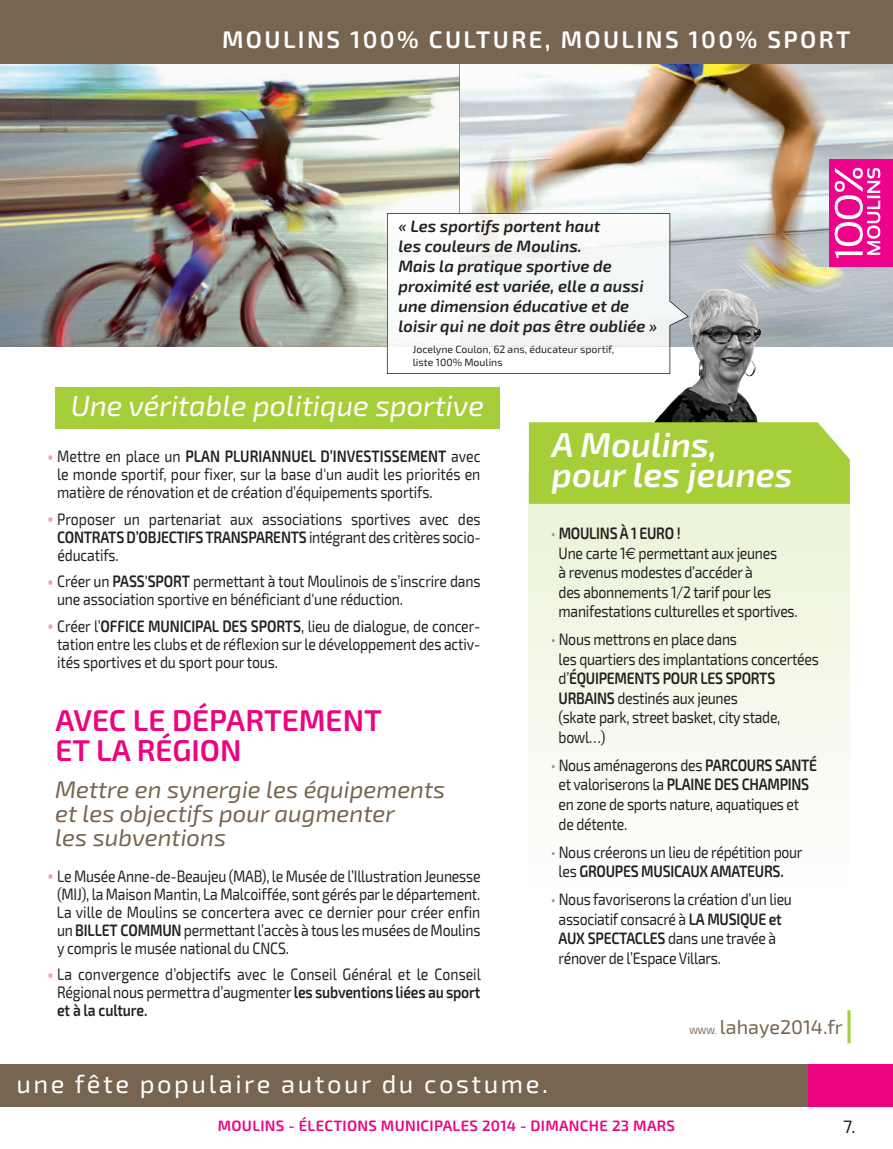
<style>
.page{position:relative;width:893px;height:1149px;background:#fff}
.page>*{position:absolute;margin:0;border:0;box-sizing:border-box;transform-origin:0 0}
.t1{font:italic 600 34.5px/30px "Exo 2";color:#fff}
.t2{font:600 30px/30px "Exo 2";color:#ed0280}
.t3{font:italic 29.1px "Exo 2";color:#fff}
.t4{font:25.5px "Exo 2";letter-spacing:.1em;color:#fff}
.t5{font:italic 24px/24px "Exo 2";color:#786551}
.t6{font:600 24px "Exo 2";letter-spacing:.1em;color:#fff}
.t7{font:19.8px "Exo 2";color:#786551}
.t8{font:18px "Exo 2";color:#231f20}
.t9{font:16.5px/19.5px "Exo 2";letter-spacing:-.02em;color:#231f20;scale:.85 1}
.t10{font:italic 600 16.5px/19.8px "Exo 2";color:#231f20}
.t11{font:600 15px "Exo 2";letter-spacing:.02em;color:#ed0280}
.t12{font:10.5px/12.6px "Exo 2";color:#231f20}
.s1{color:#939598}
.s2{font-weight:600}
.s3{font-family:"Euro Sans"}
.s4{font-size:24px;color:#f499b9}
.s5{font-size:9px}
</style>
<div class="page">
<div style="left:0;top:1063px;width:893px;height:43px;background:#786551"></div>
<div style="left:808px;top:1063px;width:85px;height:43px;background:#ed0280"></div>
<img style="left:459px;top:64px;width:434px;height:282px">
<img style="left:0;top:64px;width:459px;height:282px">
<div style="left:0;top:0;width:893px;height:64px;background:#786551"></div>
<div style="left:829px;top:159px;width:64px;height:107px;background:#ed028c"></div>
<svg style="left:835px;top:168px;width:45px;height:90px"></svg>
<img style="left:654px;top:288px;width:119px;height:134px">
<svg style="left:387px;top:213px;width:302px;height:161px"></svg>
<div style="left:55px;top:387px;width:445px;height:41px;background:#a6ce39"></div>
<div style="left:529px;top:472px;width:321px;height:419px;background:linear-gradient(to bottom,#eaf3d4,#fefefe)"></div>
<div style="left:529px;top:422px;width:321px;height:81px;background:#a6ce39"></div>
<hr style="left:847px;top:1009px;width:3px;height:33px;background:#a6ce39">
<h3 class="t6" style="left:222px;top:26px;width:630px">MOULINS 100% CULTURE, MOULINS 100% SPORT</h3>
<p class="t10" style="left:399px;top:217px;width:260px">« Les sportifs portent haut<br>les couleurs de Moulins.<br>Mais la pratique sportive de proximité est variée, elle a aussi une dimension éducative et de loisir qui ne doit pas être oubliée »</p>
<p class="t12" style="left:413px;top:343px;width:203px">Jocelyne Coulon, 62 ans, éducateur sportif, liste 100% Moulins</p>
<h3 class="t3" style="left:71px;top:389px;width:415px">Une véritable politique sportive</h3>
<h1 class="t1" style="left:552px;top:431px;width:242px">A Moulins, pour les jeunes</h1>
<p class="t9" style="left:559px;top:524px;width:283px;text-indent:-8px"><span class="s1">•</span> <span class="s2">MOULINS À 1 EURO !<br></span>Une carte 1<span class="s3">€</span> permettant aux jeunes<br>à revenus modestes d’accéder à<br>des abonnements 1/2 tarif pour les manifestations culturelles et sportives.</p>
<p class="t9" style="left:559px;top:630px;width:308px;text-indent:-8px"><span class="s1">•</span> Nous mettrons en place dans<br>les quartiers des implantations concertées d’<span class="s2">ÉQUIPEMENTS POUR LES SPORTS<br>URBAINS</span> destinés aux jeunes<br>(skate park, street basket, city stade, bowl…)</p>
<p class="t9" style="left:559px;top:755px;width:306px;text-indent:-8px"><span class="s1">•</span> Nous aménagerons des <span class="s2">PARCOURS SANTÉ </span>et valoriserons la <span class="s2">PLAINE DES CHAMPINS </span>en zone de sports nature, aquatiques et de détente.</p>
<p class="t9" style="left:559px;top:842px;width:288px;text-indent:-8px"><span class="s1">•</span> Nous créerons un lieu de répétition pour les <span class="s2">GROUPES MUSICAUX AMATEURS.</span></p>
<p class="t9" style="left:559px;top:889px;width:276px;text-indent:-8px"><span class="s1">•</span> Nous favoriserons la création d’un lieu associatif consacré à <span class="s2">LA MUSIQUE et AUX SPECTACLES</span> dans une travée à rénover de l’Espace Villars.</p>
<p class="t9" style="left:57px;top:447px;width:500px;line-height:18px;text-align:justify;text-indent:-10px"><span class="s4">•</span> Mettre en place un <span class="s2">PLAN PLURIANNUEL D’INVESTISSEMENT</span> avec le monde sportif, pour fixer, sur la base d'un audit les priorités en matière de rénovation et de création d’équipements sportifs.</p>
<p class="t9" style="left:57px;top:510px;width:500px;line-height:18px;text-align:justify;text-indent:-10px"><span class="s4">•</span> Proposer un partenariat aux associations sportives avec des <span class="s2">CONTRATS D’OBJECTIFS TRANSPARENTS</span> intégrant des critères socio&shy;éducatifs.</p>
<p class="t9" style="left:57px;top:572px;width:500px;line-height:18px;text-indent:-10px"><span class="s4">•</span> Créer un <span class="s2">PASS'SPORT</span> permettant à tout Moulinois de s’inscrire dans une association sportive en bénéficiant d'une réduction.</p>
<p class="t9" style="left:57px;top:617px;width:500px;line-height:18px;text-align:justify;text-indent:-10px"><span class="s4">•</span> Créer l’<span class="s2">OFFICE MUNICIPAL DES SPORTS</span>, lieu de dialogue, de concer&shy;tation entre les clubs et de réflexion sur le développement des activ&shy;ités sportives et du sport pour tous.</p>
<h2 class="t2" style="left:55px;top:705px;width:328px">AVEC LE DÉPARTEMENT<br>ET LA RÉGION</h2>
<h3 class="t5" style="left:55px;top:777px;width:392px">Mettre en synergie les équipements et les objectifs pour augmenter<br>les subventions</h3>
<p class="t9" style="left:57px;top:867px;width:500px;line-height:18px;text-align:justify;text-indent:-10px"><span class="s4">•</span> Le Musée Anne-de-Beaujeu (MAB), le Musée de l’Illustration Jeunesse (MIJ), la Maison Mantin, La Malcoiffée, sont gérés par le département.<br>La ville de Moulins se concertera avec ce dernier pour créer enfin un <span class="s2">BILLET COMMUN</span> permettant l’accès à tous les musées de Moulins y compris le musée national du CNCS.</p>
<p class="t9" style="left:57px;top:965px;width:500px;line-height:18px;text-align:justify;text-indent:-10px"><span class="s4">•</span> La convergence d’objectifs avec le Conseil Général et le Conseil Régional nous permettra d’augmenter <span class="s2">les subventions liées au sport et à la culture.</span></p>
<h3 class="t4" style="left:16px;top:1068px;width:533px">une fête populaire autour du costume.</h3>
<p class="t11" style="left:218px;top:1116px;width:459px">MOULINS - ÉLECTIONS MUNICIPALES 2014 - DIMANCHE 23 MARS</p>
<p class="t7" style="left:689px;top:1015px;width:155px"><span class="s5">WWW.</span> lahaye2014.fr</p>
<p class="t8" style="left:843px;top:1115px;width:14px">7.</p>
</div>
